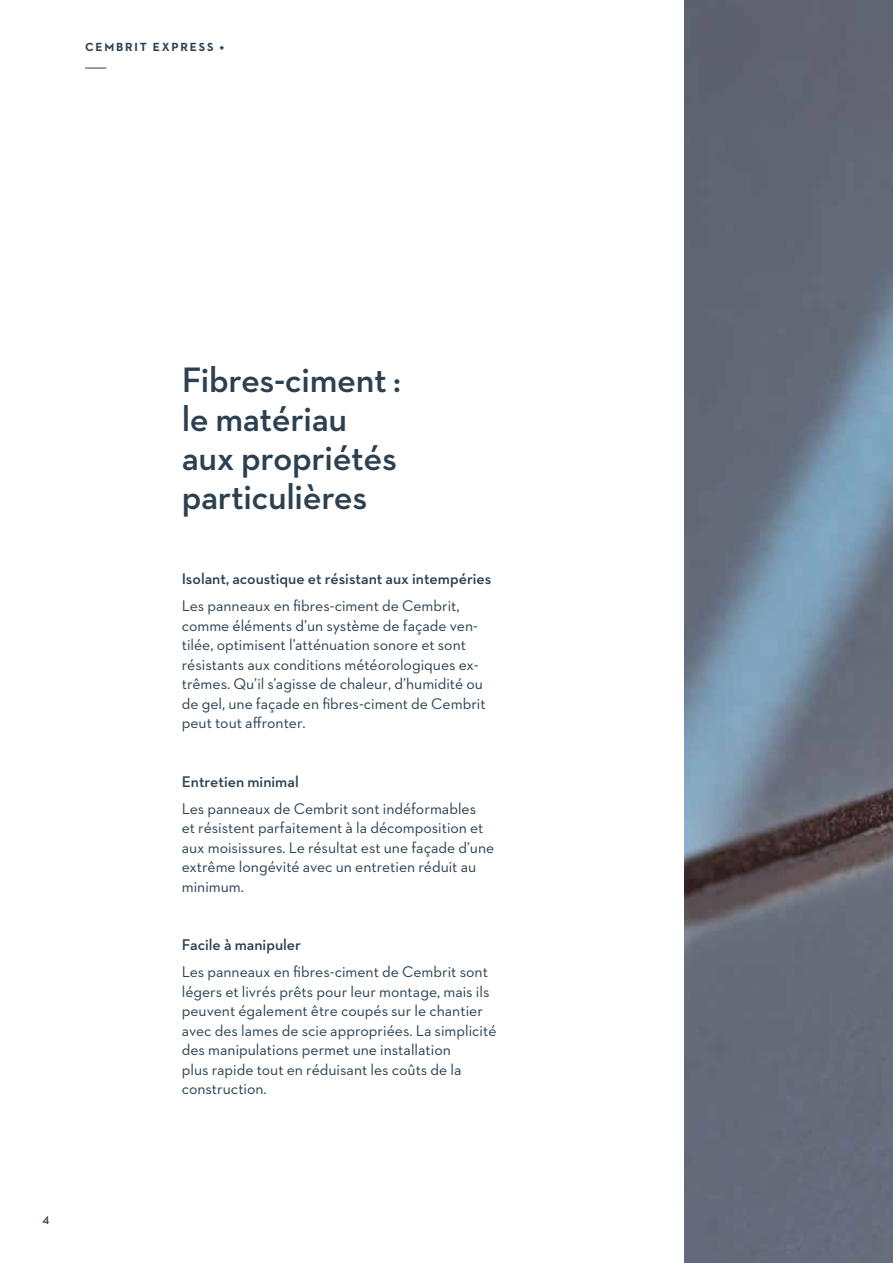
<style>
.page{position:relative;width:893px;height:1263px;background:#fff}
.page>*{position:absolute;margin:0;border:0;box-sizing:border-box;transform-origin:0 0}
.t1{font:600 36px/39px "Neutraface 2 Text";letter-spacing:-.01em;color:#2c4050}
.t2{font:15.75px/19.5px "Neutraface 2 Text";color:#2c4050}
.t3{font:600 15.75px "Neutraface 2 Text";color:#2c4050}
.t4{font:700 12px "Neutraface 2 Text";letter-spacing:.15em;color:#2c4050}
.t5{font:600 12px "Neutraface 2 Text";color:#2c4050}
</style>
<div class="page">
<img style="left:685px;top:0;width:208px;height:1263px">
<svg style="left:85px;top:68px;width:21px;height:1px"></svg>
<p class="t4" style="left:85px;top:39px;width:141px">CEMBRIT EXPRESS +</p>
<p class="t5" style="left:43px;top:1213px;width:8px">4</p>
<h1 class="t1" style="left:182px;top:360px;width:220px">Fibres-ciment : le matériau aux propriétés particulières</h1>
<p class="t3" style="left:182px;top:569px;width:311px">Isolant, acoustique et résistant aux intempéries</p>
<p class="t2" style="left:182px;top:596px;width:305px">Les panneaux en fibres-ciment de Cembrit, comme éléments d’un système de façade ven&shy;tilée, optimisent l’atténuation sonore et sont résistants aux conditions météorologiques ex&shy;trêmes. Qu’il s’agisse de chaleur, d’humidité ou de gel, une façade en fibres-ciment de Cembrit peut tout affronter.</p>
<p class="t3" style="left:182px;top:771px;width:118px">Entretien minimal</p>
<p class="t2" style="left:182px;top:798px;width:314px">Les panneaux de Cembrit sont indéformables<br>et résistent parfaitement à la décomposition et aux moisissures. Le résultat est une façade d’une extrême longévité avec un entretien réduit au minimum.</p>
<p class="t3" style="left:182px;top:935px;width:121px">Facile à manipuler</p>
<p class="t2" style="left:182px;top:962px;width:316px">Les panneaux en fibres-ciment de Cembrit sont légers et livrés prêts pour leur montage, mais ils peuvent également être coupés sur le chantier avec des lames de scie appropriées. La simplicité des manipulations permet une installation<br>plus rapide tout en réduisant les coûts de la construction.</p>
</div>
